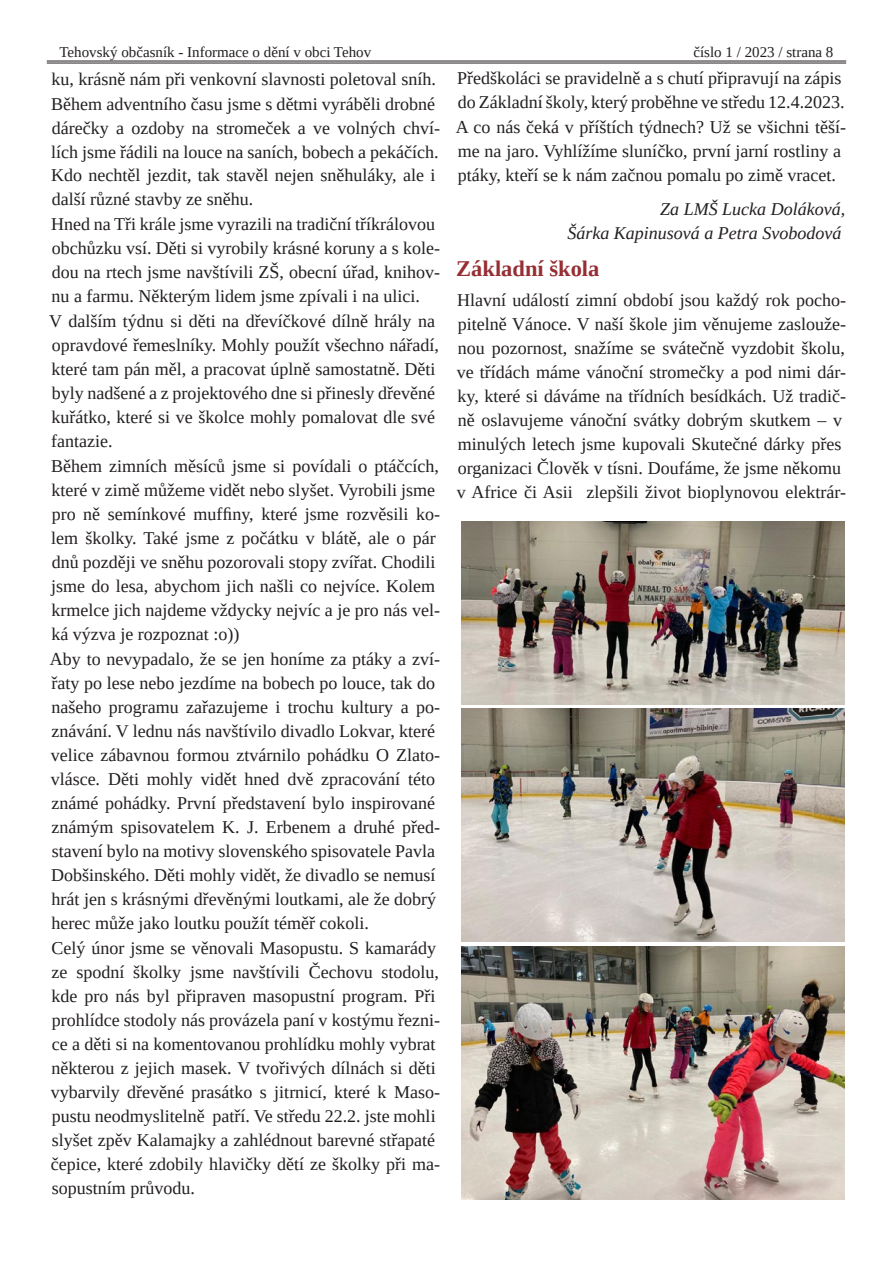
<style>
.page{position:relative;width:893px;height:1263px;background:#fff}
.page>*{position:absolute;margin:0;border:0;box-sizing:border-box;transform-origin:0 0}
.t1{font:700 22.5px "Liberation Serif";color:#962e33}
.t2{font:18px/24.2px "Liberation Serif";color:#231f20}
.t3{font:italic 18px/24px "Liberation Serif";color:#231f20;text-align:right}
.t4{font:15px "Liberation Serif";color:#231f20}
</style>
<div class="page">
<img style="left:461px;top:946px;width:383px;height:253px">
<img style="left:461px;top:708px;width:383px;height:234px">
<img style="left:461px;top:521px;width:383px;height:183px">
<hr style="left:47px;top:61px;width:799px;height:1px;background:#231f20">
<hr style="left:47px;top:63px;width:799px;height:1px;background:#231f20">
<p class="t4" style="left:60px;top:42px;width:313px">Tehovský občasník - Informace o dění v obci Tehov</p>
<p class="t4" style="left:693px;top:42px;width:141px">číslo 1 / 2023 / strana 8</p>
<p class="t2" style="left:49px;top:66px;width:392px">ku, krásně nám při venkovní slavnosti poletoval sníh.<br>Během adventního času jsme s dětmi vyráběli drobné dárečky a ozdoby na stromeček a ve volných chví&shy;lích jsme řádili na louce na saních, bobech a pekáčích.<br>Kdo nechtěl jezdit, tak stavěl nejen sněhuláky, ale i další různé stavby ze sněhu.<br>Hned na Tři krále jsme vyrazili na tradiční tříkrálovou obchůzku vsí. Děti si vyrobily krásné koruny a s kole&shy;dou na rtech jsme navštívili ZŠ, obecní úřad, knihov&shy;nu a farmu. Některým lidem jsme zpívali i na ulici.<br>V dalším týdnu si děti na dřevíčkové dílně hrály na opravdové řemeslníky. Mohly použít všechno nářadí, které tam pán měl, a pracovat úplně samostatně. Děti byly nadšené a z projektového dne si přinesly dřevěné kuřátko, které si ve školce mohly pomalovat dle své fantazie.<br>Během zimních měsíců jsme si povídali o ptáčcích, které v zimě můžeme vidět nebo slyšet. Vyrobili jsme pro ně semínkové muffiny, které jsme rozvěsili ko&shy;lem školky. Také jsme z počátku v blátě, ale o pár dnů později ve sněhu pozorovali stopy zvířat. Chodili jsme do lesa, abychom jich našli co nejvíce. Kolem krmelce jich najdeme vždycky nejvíc a je pro nás vel&shy;ká výzva je rozpoznat :o))<br>Aby to nevypadalo, že se jen honíme za ptáky a zví&shy;řaty po lese nebo jezdíme na bobech po louce, tak do našeho programu zařazujeme i trochu kultury a po&shy;znávání. V lednu nás navštívilo divadlo Lokvar, které velice zábavnou formou ztvárnilo pohádku O Zlato&shy;vlásce. Děti mohly vidět hned dvě zpracování této známé pohádky. První představení bylo inspirované známým spisovatelem K. J. Erbenem a druhé před&shy;stavení bylo na motivy slovenského spisovatele Pavla Dobšinského. Děti mohly vidět, že divadlo se nemusí hrát jen s krásnými dřevěnými loutkami, ale že dobrý herec může jako loutku použít téměř cokoli.<br>Celý únor jsme se věnovali Masopustu. S kamarády ze spodní školky jsme navštívili Čechovu stodolu, kde pro nás byl připraven masopustní program. Při prohlídce stodoly nás provázela paní v kostýmu řezni&shy;ce a děti si na komentovanou prohlídku mohly vybrat některou z jejich masek. V tvořivých dílnách si děti vybarvily dřevěné prasátko s jitrnicí, které k Maso&shy;pustu neodmyslitelně patří. Ve středu 22.2. jste mohli slyšet zpěv Kalamajky a zahlédnout barevné střapaté čepice, které zdobily hlavičky dětí ze školky při ma&shy;sopustním průvodu.</p>
<p class="t2" style="left:456px;top:66px;width:392px">Předškoláci se pravidelně a s chutí připravují na zápis do Základní školy, který proběhne ve středu 12.4.2023.<br>A co nás čeká v příštích týdnech? Už se všichni těší&shy;me na jaro. Vyhlížíme sluníčko, první jarní rostliny a ptáky, kteří se k nám začnou pomalu po zimě vracet.</p>
<p class="t3" style="left:567px;top:197px;width:279px">Za LMŠ Lucka Doláková,<br>Šárka Kapinusová a Petra Svobodová</p>
<p class="t1" style="left:456px;top:254px;width:145px">Základní škola</p>
<p class="t2" style="left:457px;top:287px;width:391px">Hlavní událostí zimní období jsou každý rok pocho&shy;pitelně Vánoce. V naší škole jim věnujeme zaslouže&shy;nou pozornost, snažíme se svátečně vyzdobit školu, ve třídách máme vánoční stromečky a pod nimi dár&shy;ky, které si dáváme na třídních besídkách. Už tradič&shy;ně oslavujeme vánoční svátky dobrým skutkem – v minulých letech jsme kupovali Skutečné dárky přes organizaci Člověk v tísni. Doufáme, že jsme někomu v Africe či Asii zlepšili život bioplynovou elektrár-</p>
</div>
